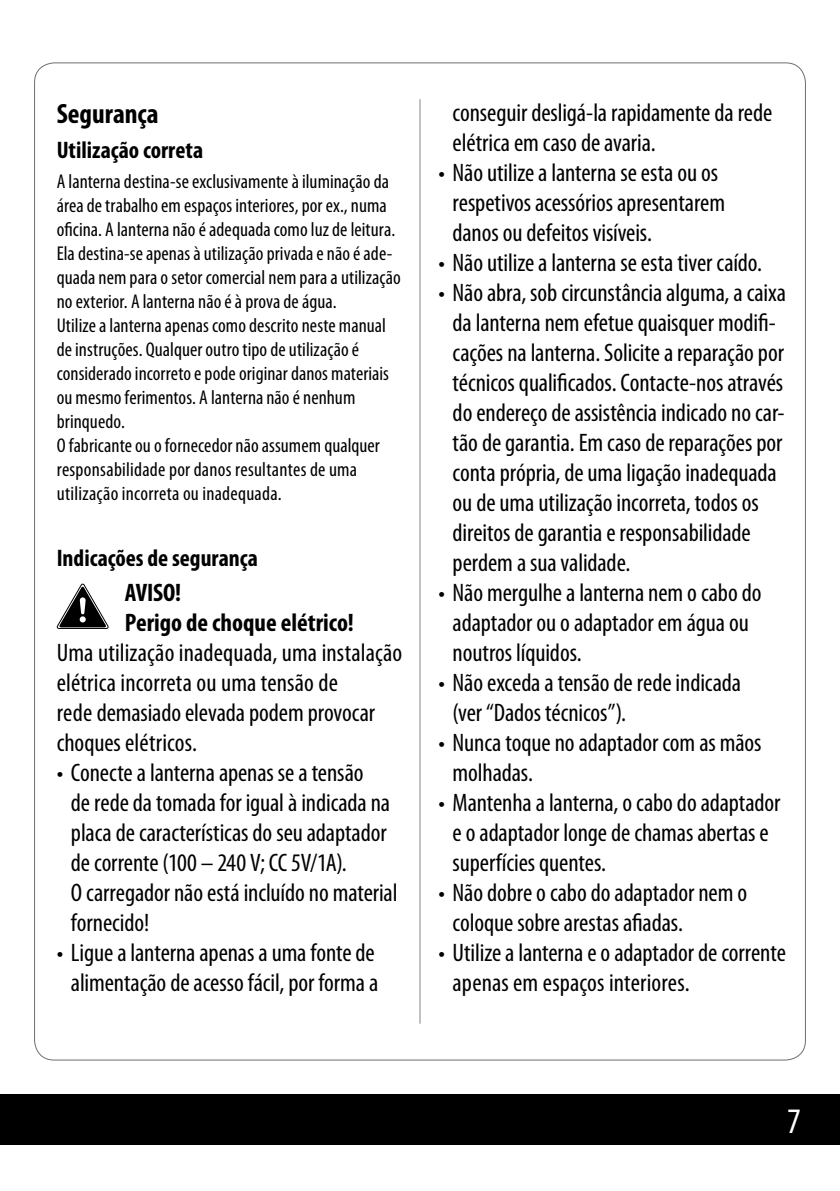
<style>
.page{position:relative;width:840px;height:1191px;background:#fff}
.page>*{position:absolute;margin:0;border:0;box-sizing:border-box;transform-origin:0 0}
.t1{font:condensed 36px "Myriad Pro";color:#fff}
.t2{font:700 condensed 28px "Myriad Pro";color:#000}
.t3{font:condensed 25.4px/30px "Myriad Pro";letter-spacing:-.005em;color:#000}
.t4{font:700 condensed 25.4px/30px "Myriad Pro";color:#000}
.t5{font:700 condensed 24px "Myriad Pro";color:#000}
.t6{font:condensed 20px/24px "Myriad Pro";letter-spacing:.005em;color:#000}
</style>
<div class="page">
<hr style="left:419px;top:99px;width:1px;height:924px;background:#878787">
<svg style="left:57px;top:583px;width:52px;height:46px"></svg>
<div style="left:0;top:1094px;width:839px;height:50px;background:#000"></div>
<p class="t2" style="left:57px;top:96px;width:103px">Segurança</p>
<p class="t5" style="left:57px;top:135px;width:148px">Utilização correta</p>
<p class="t6" style="left:57px;top:169px;width:345px">A lanterna destina-se exclusivamente à iluminação da área de trabalho em espaços interiores, por ex., numa oficina. A lanterna não é adequada como luz de leitura.<br>Ela destina-se apenas à utilização privada e não é ade&shy;quada nem para o setor comercial nem para a utilização no exterior. A lanterna não é à prova de água.<br>Utilize a lanterna apenas como descrito neste manual de instruções. Qualquer outro tipo de utilização é considerado incorreto e pode originar danos materiais ou mesmo ferimentos. A lanterna não é nenhum brinquedo.<br>O fabricante ou o fornecedor não assumem qualquer responsabilidade por danos resultantes de uma utilização incorreta ou inadequada.</p>
<p class="t5" style="left:57px;top:542px;width:202px">Indicações de segurança</p>
<p class="t4" style="left:125px;top:577px;width:230px">AVISO!<br>Perigo de choque elétrico!</p>
<p class="t3" style="left:57px;top:637px;width:347px">Uma utilização inadequada, uma instalação elétrica incorreta ou uma tensão de<br>rede demasiado elevada podem provocar choques elétricos.</p>
<p class="t3" style="left:71px;top:757px;width:328px;text-indent:-14px">• Conecte a lanterna apenas se a tensão<br>de rede da tomada for igual à indicada na placa de características do seu adaptador de corrente (100 – 240 V; CC 5V/1A).<br>O carregador não está incluído no material fornecido!</p>
<p class="t3" style="left:57px;top:937px;width:323px;text-align:center">• Ligue a lanterna apenas a uma fonte de alimentação de acesso fácil, por forma a</p>
<p class="t3" style="left:452px;top:97px;width:321px">conseguir desligá-la rapidamente da rede elétrica em caso de avaria.</p>
<p class="t3" style="left:452px;top:157px;width:274px;text-indent:-14px">• Não utilize a lanterna se esta ou os respetivos acessórios apresentarem danos ou defeitos visíveis.</p>
<p class="t3" style="left:438px;top:247px;width:325px">• Não utilize a lanterna se esta tiver caído.</p>
<p class="t3" style="left:452px;top:277px;width:335px;text-indent:-14px">• Não abra, sob circunstância alguma, a caixa da lanterna nem efetue quaisquer modifi&shy;cações na lanterna. Solicite a reparação por técnicos qualificados. Contacte-nos através do endereço de assistência indicado no car&shy;tão de garantia. Em caso de reparações por conta própria, de uma ligação inadequada ou de uma utilização incorreta, todos os direitos de garantia e responsabilidade perdem a sua validade.</p>
<p class="t3" style="left:452px;top:577px;width:310px;text-indent:-14px">• Não mergulhe a lanterna nem o cabo do adaptador ou o adaptador em água ou noutros líquidos.</p>
<p class="t3" style="left:452px;top:667px;width:290px;text-indent:-14px">• Não exceda a tensão de rede indicada (ver “Dados técnicos”).</p>
<p class="t3" style="left:452px;top:727px;width:310px;text-indent:-14px">• Nunca toque no adaptador com as mãos molhadas.</p>
<p class="t3" style="left:452px;top:787px;width:329px;text-indent:-14px">• Mantenha a lanterna, o cabo do adaptador e o adaptador longe de chamas abertas e superfícies quentes.</p>
<p class="t3" style="left:452px;top:877px;width:296px;text-indent:-14px">• Não dobre o cabo do adaptador nem o coloque sobre arestas afiadas.</p>
<p class="t3" style="left:452px;top:937px;width:334px;text-indent:-14px">• Utilize a lanterna e o adaptador de corrente apenas em espaços interiores.</p>
<h1 class="t1" style="left:786px;top:1099px;width:15px">7</h1>
</div>
